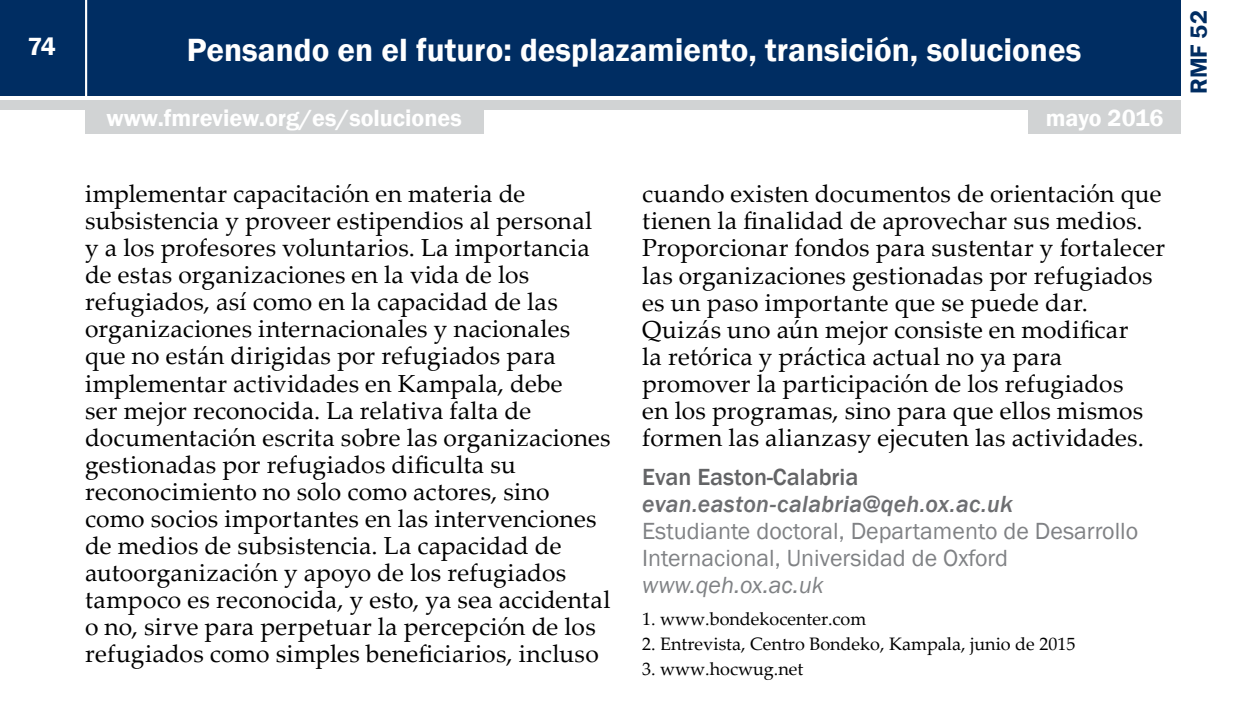
<style>
.page{position:relative;width:1255px;height:702px;background:#fff}
.page>*{position:absolute;margin:0;border:0;box-sizing:border-box;transform-origin:0 0}
.t1{font:600 33px "Franklin Gothic";color:#fff}
.t2{font:600 25.5px "Franklin Gothic";color:#fff}
.t3{font:24.6px/27px "Palatino Linotype";letter-spacing:.01em;color:#000}
.t4{font:24px/27px "Franklin Gothic";color:#808285}
.t5{font:600 24px "Franklin Gothic";color:#fff}
.t6{font:italic 500 24px "Franklin Gothic";letter-spacing:.01em;color:#6d6e71}
.t7{font:500 24px "Franklin Gothic";color:#636466}
.t8{font:italic 24px "Franklin Gothic";color:#808285}
.t9{font:600 24px "Franklin Gothic";color:#002d62}
.t10{font:18px "Palatino Linotype";color:#000}
</style>
<div class="page">
<div style="left:0;top:0;width:1181px;height:96px;background:#002d62"></div>
<div style="left:0;top:100px;width:1181px;height:9px;background:#d1d3d4"></div>
<hr style="left:85px;top:0;width:2px;height:97px;background:#fff">
<div style="left:1028px;top:107px;width:153px;height:27px;background:#d1d3d4"></div>
<div style="left:85px;top:107px;width:398px;height:27px;background:#d1d3d4"></div>
<p class="t2" style="left:27px;top:31px;width:30px">74</p>
<h1 class="t1" style="left:187px;top:29px;width:896px">Pensando en el futuro: desplazamiento, transición, soluciones</h1>
<p class="t5" style="left:106px;top:103px;width:357px">www.fmreview.org/es/soluciones</p>
<p class="t5" style="left:1046px;top:103px;width:119px">mayo 2016</p>
<p class="t3" style="left:85px;top:179px;width:527px">implementar capacitación en materia de subsistencia y proveer estipendios al personal y a los profesores voluntarios. La importancia de estas organizaciones en la vida de los refugiados, así como en la capacidad de las organizaciones internacionales y nacionales que no están dirigidas por refugiados para implementar actividades en Kampala, debe<br>ser mejor reconocida. La relativa falta de documentación escrita sobre las organizaciones gestionadas por refugiados dificulta su reconocimiento no solo como actores, sino como socios importantes en las intervenciones de medios de subsistencia. La capacidad de autoorganización y apoyo de los refugiados tampoco es reconocida, y esto, ya sea accidental o no, sirve para perpetuar la percepción de los refugiados como simples beneficiarios, incluso</p>
<p class="t3" style="left:642px;top:179px;width:524px">cuando existen documentos de orientación que tienen la finalidad de aprovechar sus medios.<br>Proporcionar fondos para sustentar y fortalecer las organizaciones gestionadas por refugiados es un paso importante que se puede dar.<br>Quizás uno aún mejor consiste en modificar<br>la retórica y práctica actual no ya para promover la participación de los refugiados<br>en los programas, sino para que ellos mismos formen las alianzasy ejecuten las actividades.</p>
<p class="t7" style="left:642px;top:462px;width:218px">Evan Easton-Calabria</p>
<p class="t6" style="left:642px;top:489px;width:372px">evan.easton-calabria@qeh.ox.ac.uk</p>
<p class="t4" style="left:642px;top:518px;width:497px">Estudiante doctoral, Departamento de Desarrollo<br>Internacional, Universidad de Oxford</p>
<p class="t8" style="left:642px;top:570px;width:183px">www.qeh.ox.ac.uk</p>
<p class="t10" style="left:642px;top:605px;width:226px">1. www.bondekocenter.com</p>
<p class="t10" style="left:642px;top:630px;width:435px">2. Entrevista, Centro Bondeko, Kampala, junio de 2015</p>
<p class="t10" style="left:642px;top:656px;width:163px">3. www.hocwug.net</p>
<p class="t9" style="left:1184px;top:94px;width:85px;rotate:-90deg">RMF 52</p>
</div>
